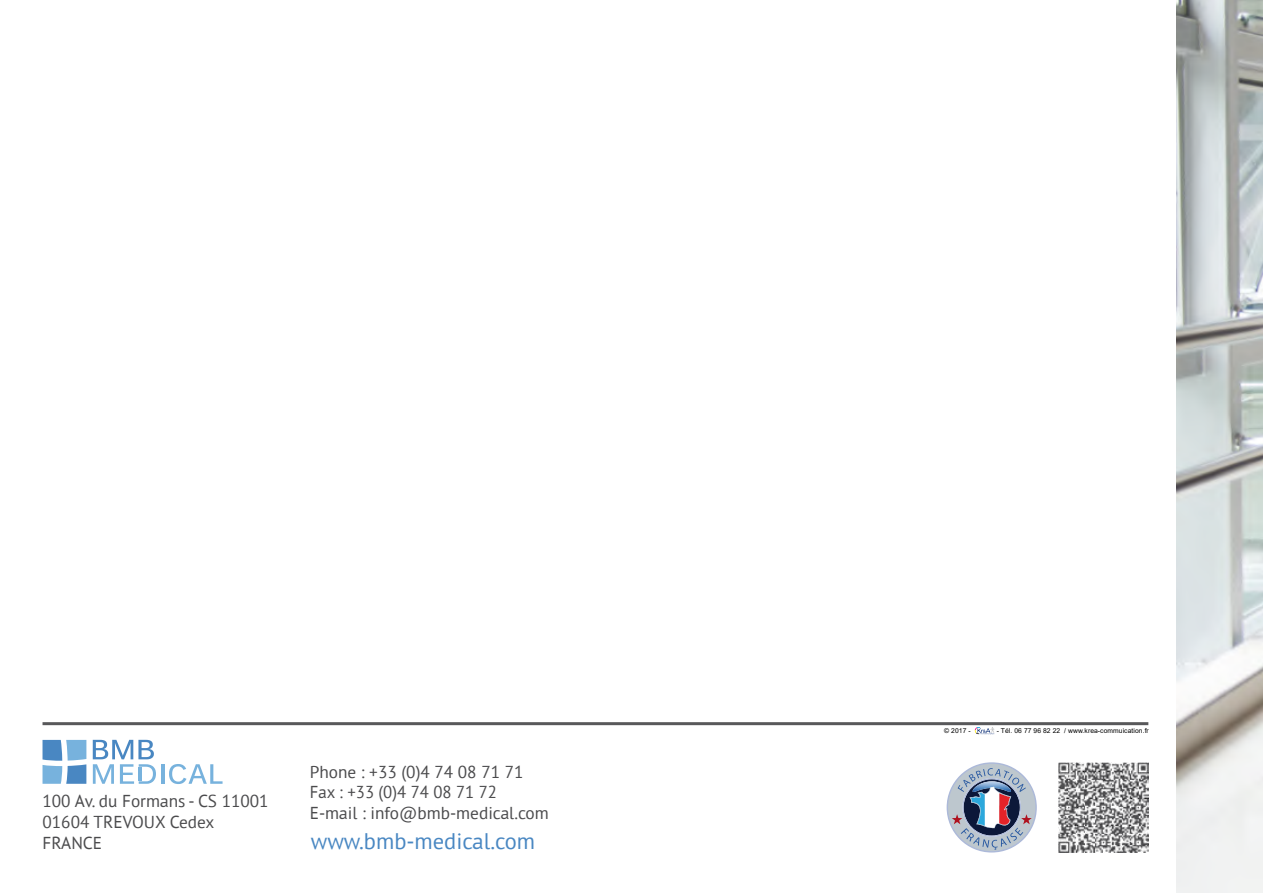
<style>
.page{position:relative;width:1263px;height:893px;background:#fff}
.page>*{position:absolute;margin:0;border:0;box-sizing:border-box;transform-origin:0 0}
.t1{font:22.5px "Sheep Sans";color:#4987c2}
.t2{font:17.25px/20.7px "Sheep Sans";color:#4b4b4d}
.t3{font:6.75px "Arial";letter-spacing:.01em;color:#000}
</style>
<div class="page">
<img style="left:1059px;top:762px;width:90px;height:90px">
<svg style="left:947px;top:762px;width:90px;height:90px"></svg>
<hr style="left:43px;top:722px;width:1105px;height:3px;background:#58585a">
<hr style="left:161px;top:764px;width:3px;height:20px;background:#77b2dd">
<svg style="left:169px;top:764px;width:54px;height:20px"></svg>
<svg style="left:43px;top:740px;width:43px;height:44px"></svg>
<svg style="left:93px;top:740px;width:63px;height:44px"></svg>
<svg style="left:973px;top:725px;width:23px;height:10px"></svg>
<svg style="left:975px;top:727px;width:20px;height:7px"></svg>
<img style="left:1177px;top:0;width:86px;height:893px">
<p class="t2" style="left:43px;top:792px;width:228px">100 Av. du Formans - CS 11001<br>01604 TREVOUX Cedex<br>FRANCE</p>
<p class="t2" style="left:310px;top:762px;width:240px">Phone : +33 (0)4 74 08 71 71<br>Fax : +33 (0)4 74 08 71 72<br>E-mail : info@bmb-medical.com</p>
<h1 class="t1" style="left:311px;top:829px;width:226px">www.bmb-medical.com</h1>
<p class="t3" style="left:944px;top:726px;width:28px">© 2017 -</p>
<p class="t3" style="left:997px;top:726px;width:154px">- Tél. 06 77 96 82 22 / www.krea-commuication.fr</p>
</div>
